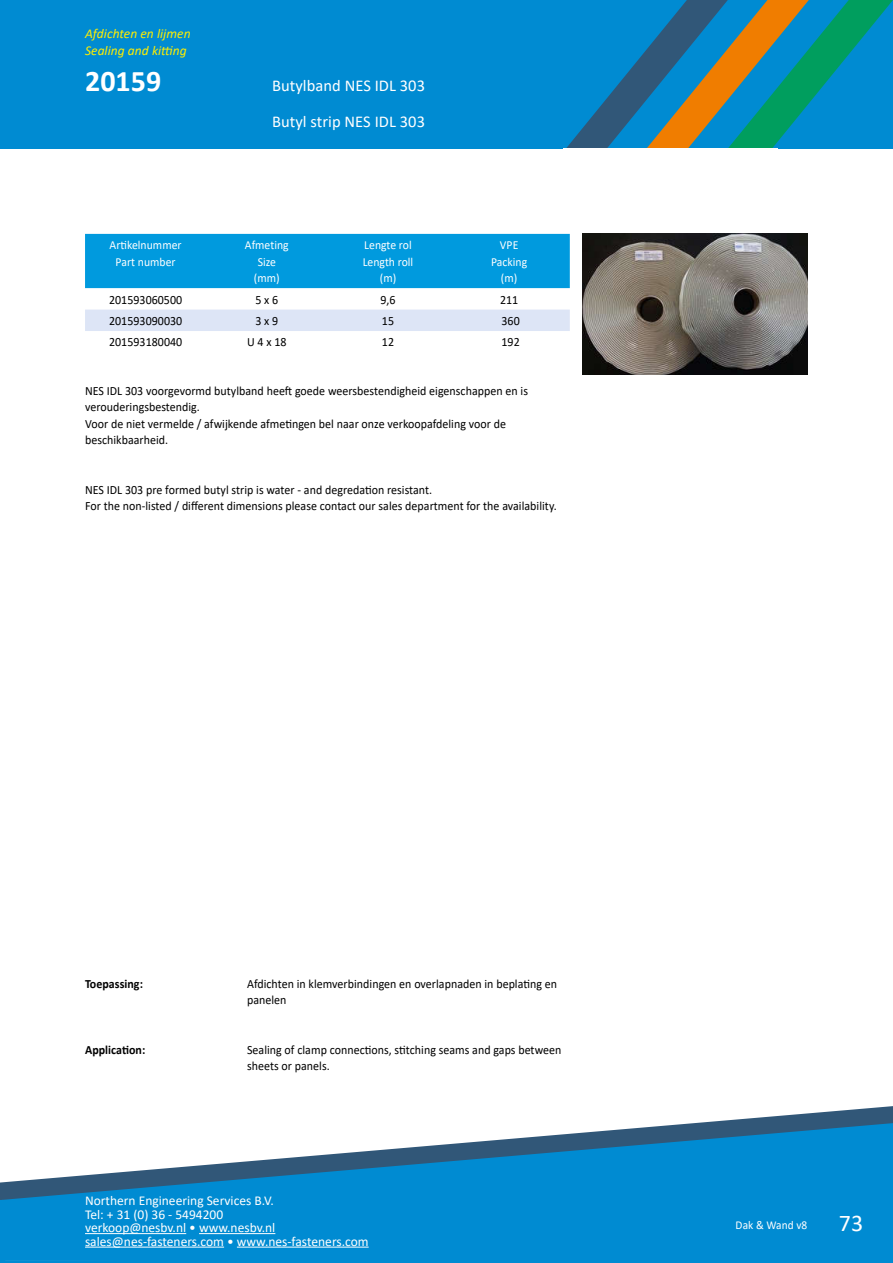
<style>
.page{position:relative;width:893px;height:1263px;background:#fff}
.page>*{position:absolute;margin:0;border:0;box-sizing:border-box;transform-origin:0 0}
.t1{font:700 30px "Calibri";letter-spacing:.005em;color:#fff}
.t2{font:24px "Calibri";color:#fff}
.t3{font:16.5px/36px "Calibri";letter-spacing:.005em;color:#fff}
.t4{font:13.5px/13.5px "Calibri";color:#fff}
.t5{font:italic 13.5px/17px "Calibri";letter-spacing:.005em;color:#fe0}
.t6{font:12.6px/16.5px "Calibri";letter-spacing:.005em;color:#000;scale:.95 1}
.t7{font:700 12.6px "Calibri";letter-spacing:.005em;color:#000;scale:.95 1}
.t8{font:12.3px/16.5px "Calibri";letter-spacing:.005em;color:#fff;text-align:center;scale:.95 1}
.t9{font:12px "Calibri";letter-spacing:.005em;color:#fff;scale:.95 1}
</style>
<div class="page">
<div style="left:0;top:0;width:893px;height:149px;background:#008bd2"></div>
<svg style="left:0;top:1106px;width:893px;height:94px"></svg>
<svg style="left:2px;top:1123px;width:891px;height:77px"></svg>
<svg style="left:565px;top:0;width:328px;height:149px"></svg>
<div style="left:0;top:1200px;width:893px;height:63px;background:#008bd2"></div>
<hr style="left:85px;top:1233px;width:101px;height:1px;background:#fff">
<hr style="left:199px;top:1233px;width:76px;height:1px;background:#fff">
<hr style="left:85px;top:1247px;width:139px;height:1px;background:#fff">
<hr style="left:237px;top:1247px;width:132px;height:1px;background:#fff">
<img style="left:583px;top:234px;width:225px;height:140px">
<div style="left:85px;top:234px;width:485px;height:54px;background:#009ade"></div>
<div style="left:85px;top:310px;width:485px;height:21px;background:#dde5f6"></div>
<p class="t5" style="left:85px;top:24px;width:107px">Afdichten en lijmen<br>Sealing and kitting</p>
<h1 class="t1" style="left:85px;top:60px;width:78px">20159</h1>
<h3 class="t3" style="left:272px;top:68px;width:154px">Butylband NES IDL 303<br>Butyl strip NES IDL 303</h3>
<p class="t8" style="left:110px;top:236px;width:77px">Artikelnummer<br>Part number</p>
<p class="t8" style="left:245px;top:236px;width:48px">Afmeting<br>Size (mm)</p>
<p class="t8" style="left:363px;top:236px;width:55px">Lengte rol<br>Length roll (m)</p>
<p class="t8" style="left:491px;top:237px;width:40px">VPE<br>Packing (m)</p>
<p class="t6" style="left:109px;top:292px;width:79px">201593060500</p>
<p class="t6" style="left:255px;top:291px;width:26px">5 x 6</p>
<p class="t6" style="left:380px;top:291px;width:17px">9,6</p>
<p class="t6" style="left:500px;top:292px;width:21px">211</p>
<p class="t6" style="left:109px;top:313px;width:79px">201593090030</p>
<p class="t6" style="left:255px;top:312px;width:26px">3 x 9</p>
<p class="t6" style="left:382px;top:313px;width:14px">15</p>
<p class="t6" style="left:501px;top:313px;width:21px">360</p>
<p class="t6" style="left:109px;top:335px;width:79px">201593180040</p>
<p class="t6" style="left:247px;top:334px;width:43px">U 4 x 18</p>
<p class="t6" style="left:382px;top:335px;width:14px">12</p>
<p class="t6" style="left:501px;top:335px;width:21px">192</p>
<p class="t6" style="left:85px;top:382px;width:468px">NES IDL 303 voorgevormd butylband heeft goede weersbestendigheid eigenschappen en is verouderingsbestendig.<br>Voor de niet vermelde / afwijkende afmetingen bel naar onze verkoopafdeling voor de beschikbaarheid.</p>
<p class="t6" style="left:85px;top:481px;width:498px">NES IDL 303 pre formed butyl strip is water - and degredation resistant.<br>For the non-listed / different dimensions please contact our sales department for the availability.</p>
<p class="t7" style="left:85px;top:974px;width:62px">Toepassing:</p>
<p class="t6" style="left:247px;top:975px;width:328px">Afdichten in klemverbindingen en overlapnaden in beplating en panelen</p>
<p class="t7" style="left:85px;top:1040px;width:65px">Application:</p>
<p class="t6" style="left:247px;top:1041px;width:332px">Sealing of clamp connections, stitching seams and gaps between sheets or panels.</p>
<p class="t4" style="left:85px;top:1194px;width:285px">Northern Engineering Services B.V.<br>Tel: + 31 (0) 36 - 5494200<br>verkoop@nesbv.nl • www.nesbv.nl sales@nes-fasteners.com • www.nes-fasteners.com</p>
<p class="t9" style="left:736px;top:1218px;width:77px">Dak &amp; Wand v8</p>
<h2 class="t2" style="left:839px;top:1213px;width:26px">73</h2>
</div>
